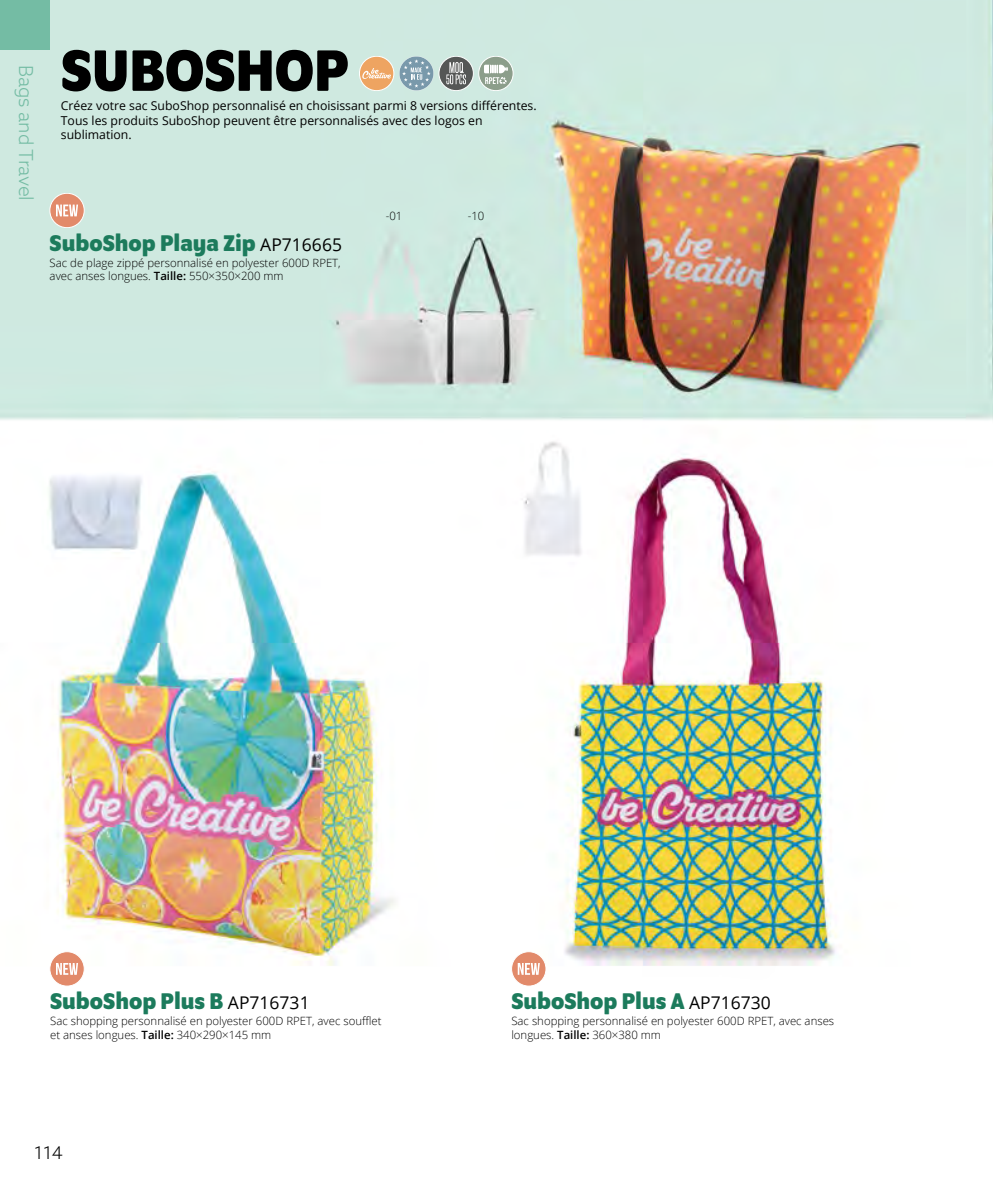
<style>
.page{position:relative;width:993px;height:1191px;background:#fff}
.page>*{position:absolute;margin:0;border:0;box-sizing:border-box;transform-origin:0 0}
.t1{font:700 63px "Program OT";color:#000}
.t2{font:700 24.5px "Program OT";color:#1c7b5c}
.t3{font:300 19.25px "Azo Sans";color:#74bca4}
.t4{font:300 17.5px "Azo Sans";color:#000}
.t5{font:12.25px/14.7px "Open Sans";color:#000}
.t6{font:300 11.38px/13.7px "Open Sans";color:#000}
.s1{font-family:"Open Sans";font-weight:400;font-size:17.5px;color:#000}
.s2{font-weight:600}
</style>
<div class="page">
<img style="left:0;top:0;width:992px;height:982px">
<div style="left:50px;top:951px;width:34px;height:35px;background:#e28a6a;border-radius:50%"></div>
<div style="left:50px;top:951px;width:34px;height:35px;border:1px solid #fff;border-radius:50%"></div>
<svg style="left:56px;top:963px;width:22px;height:11px"></svg>
<div style="left:50px;top:193px;width:34px;height:35px;background:#e28a6a;border-radius:50%"></div>
<div style="left:50px;top:193px;width:34px;height:35px;border:1px solid #fff;border-radius:50%"></div>
<svg style="left:56px;top:204px;width:22px;height:12px"></svg>
<div style="left:511px;top:951px;width:35px;height:35px;background:#e28a6a;border-radius:50%"></div>
<div style="left:511px;top:951px;width:35px;height:35px;border:1px solid #fff;border-radius:50%"></div>
<svg style="left:517px;top:963px;width:22px;height:11px"></svg>
<div style="left:359px;top:56px;width:35px;height:35px;background:#eea461;border-radius:50%"></div>
<div style="left:359px;top:56px;width:35px;height:35px;border:1px solid #fff;border-radius:50%"></div>
<svg style="left:362px;top:68px;width:29px;height:11px"></svg>
<svg style="left:399px;top:56px;width:34px;height:35px"></svg>
<svg style="left:439px;top:56px;width:34px;height:35px"></svg>
<div style="left:438px;top:56px;width:35px;height:35px;border:1px solid #fff;border-radius:50%"></div>
<svg style="left:446px;top:62px;width:20px;height:22px"></svg>
<svg style="left:478px;top:56px;width:35px;height:35px"></svg>
<div style="left:478px;top:56px;width:35px;height:35px;border:1px solid #fff;border-radius:50%"></div>
<svg style="left:484px;top:65px;width:23px;height:19px"></svg>
<div style="left:0;top:0;width:50px;height:50px;background:#74bca4"></div>
<h3 class="t3" style="left:38px;top:64px;width:138px;rotate:90deg">Bags and Travel</h3>
<h1 class="t1" style="left:61px;top:34px;width:289px">SUBOSHOP</h1>
<p class="t5" style="left:61px;top:98px;width:477px">Créez votre sac SuboShop personnalisé en choisissant parmi 8 versions différentes.<br>Tous les produits SuboShop peuvent être personnalisés avec des logos en sublimation.</p>
<h2 class="t2" style="left:50px;top:228px;width:294px">SuboShop Playa Zip <span class="s1">AP716665</span></h2>
<p class="t6" style="left:50px;top:255px;width:292px">Sac de plage zippé personnalisé en polyester 600D RPET, avec anses longues. <span class="s2">Taille:</span> 550×350×200 mm</p>
<p class="t6" style="left:385px;top:208px;width:18px">-01</p>
<p class="t6" style="left:467px;top:208px;width:18px">-10</p>
<h2 class="t2" style="left:50px;top:987px;width:261px">SuboShop Plus B <span class="s1">AP716731</span></h2>
<p class="t6" style="left:50px;top:1013px;width:333px">Sac shopping personnalisé en polyester 600D RPET, avec soufflet et anses longues. <span class="s2">Taille:</span> 340×290×145 mm</p>
<h2 class="t2" style="left:511px;top:987px;width:261px">SuboShop Plus A <span class="s1">AP716730</span></h2>
<p class="t6" style="left:511px;top:1013px;width:324px">Sac shopping personnalisé en polyester 600D RPET, avec anses longues. <span class="s2">Taille:</span> 360×380 mm</p>
<h3 class="t4" style="left:34px;top:1141px;width:30px">114</h3>
</div>
